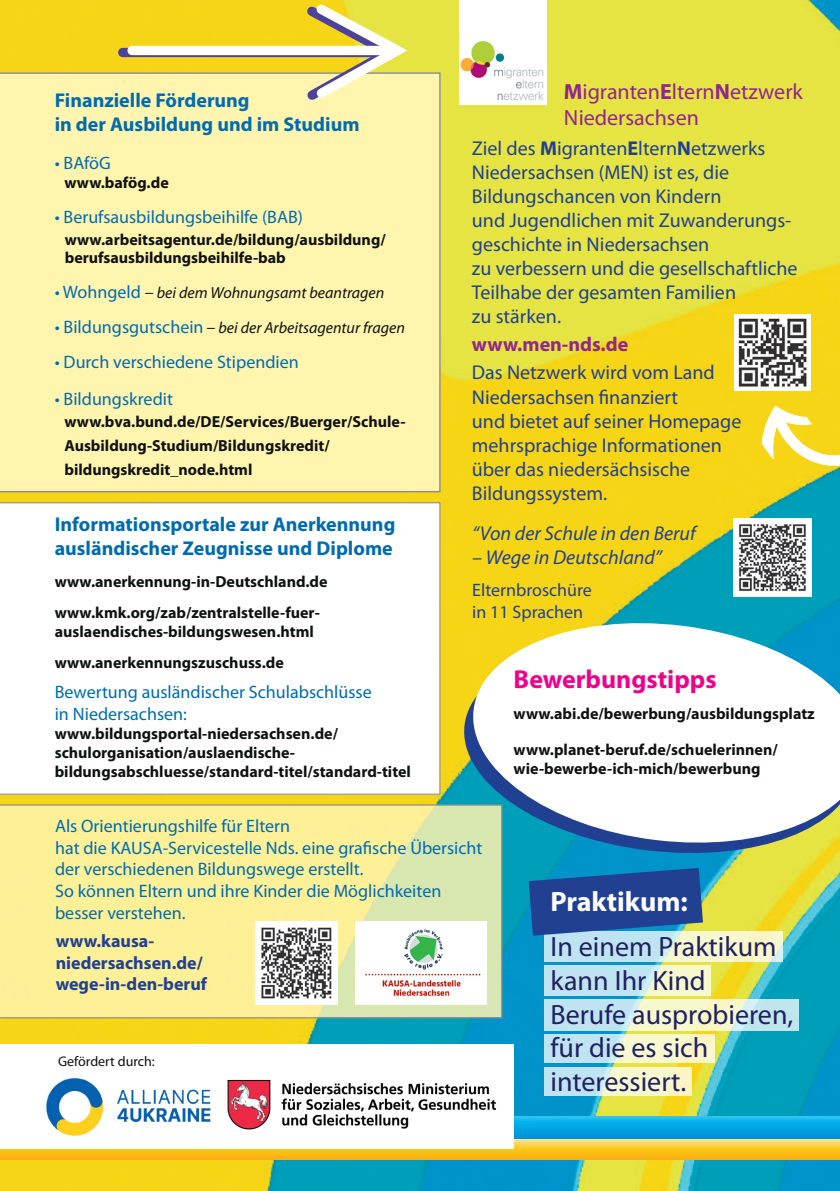
<style>
.page{position:relative;width:840px;height:1191px;background:#fff}
.page>*{position:absolute;margin:0;border:0;box-sizing:border-box;transform-origin:0 0}
.t1{font:28px/33.6px "Myriad Pro";color:#20215f}
.t2{font:700 28px "Myriad Pro";color:#fff}
.t3{font:700 26px "Myriad Pro";color:#ed028c}
.t4{font:22px/26.4px "Myriad Pro";color:#90268f}
.t5{font:20px/24px "Myriad Pro";color:#214092}
.t6{font:700 20px/24px "Myriad Pro";color:#006baf}
.t7{font:italic 20px "Myriad Pro";color:#214092}
.t8{font:700 20px "Myriad Pro";color:#90268f}
.t9{font:18px/21.6px "Myriad Pro";color:#006baf}
.t10{font:700 18px/21.6px "Myriad Pro";color:#214092}
.t11{font:18px/21.6px "Myriad Pro";color:#214092}
.t12{font:700 16px/24px "Myriad Pro";color:#0f1212}
.t13{font:700 16px/30.4px "Myriad Pro";color:#0e1312}
.t14{font:italic 16px "Myriad Pro";color:#0f1212}
.t15{font:14px "Myriad Pro";color:#0f1212}
.s1{font-style:normal;font-size:18px;color:#006baf}
.s2{font-style:normal;font-size:18px;color:#231f20}
.s3{font-weight:700}
</style>
<div class="page">
<img style="left:0;top:0;width:839px;height:1191px">
<svg style="left:0;top:1138px;width:839px;height:21px;background:#f4c334"></svg>
<svg style="left:513px;top:1116px;width:326px;height:22px;background:#08a8e3"></svg>
<div style="left:0;top:1044px;width:513px;height:104px;background:#fff"></div>
<svg style="left:0;top:502px;width:440px;height:293px"></svg>
<div style="left:0;top:72px;width:440px;height:420px;background:#fff5af"></div>
<svg style="left:0;top:804px;width:502px;height:214px;background:#f5ed9a"></svg>
<svg style="left:123px;top:48px;width:176px;height:9px"></svg>
<div style="left:132px;top:46px;width:265px;height:9px;background:#fff"></div>
<svg style="left:299px;top:0;width:118px;height:108px"></svg>
<svg style="left:544px;top:931px;width:238px;height:30px;background:#dbeddf"></svg>
<svg style="left:544px;top:965px;width:166px;height:30px;background:#d3eae5"></svg>
<svg style="left:544px;top:999px;width:254px;height:31px;background:#d7ece1"></svg>
<svg style="left:544px;top:1034px;width:170px;height:28px;background:#dfeedc"></svg>
<svg style="left:544px;top:1067px;width:147px;height:28px;background:#e0efdc"></svg>
<svg style="left:528px;top:868px;width:174px;height:67px;background:#26559c"></svg>
<svg style="left:761px;top:405px;width:78px;height:62px"></svg>
<svg style="left:457px;top:633px;width:382px;height:230px;background:#7dbc84"></svg>
<svg style="left:466px;top:613px;width:373px;height:240px"></svg>
<div style="left:459px;top:0;width:87px;height:104px;background:#fff"></div>
<img style="left:355px;top:921px;width:131px;height:83px">
<img style="left:460px;top:41px;width:84px;height:60px">
<img style="left:46px;top:1078px;width:165px;height:58px">
<img style="left:255px;top:921px;width:83px;height:83px">
<img style="left:733px;top:518px;width:78px;height:78px">
<img style="left:734px;top:314px;width:76px;height:76px">
<img style="left:227px;top:1079px;width:269px;height:51px">
<p class="t6" style="left:55px;top:87px;width:306px">Finanzielle Förderung<br>in der Ausbildung und im Studium</p>
<p class="t9" style="left:55px;top:152px;width:58px">• BAföG</p>
<p class="t12" style="left:64px;top:170px;width:106px">www.bafög.de</p>
<p class="t9" style="left:55px;top:206px;width:249px">• Berufsausbildungsbeihilfe (BAB)</p>
<p class="t12" style="left:65px;top:230px;width:322px;line-height:18px">www.arbeitsagentur.de/bildung/ausbildung/ berufsausbildungsbeihilfe-bab</p>
<p class="t14" style="left:55px;top:283px;width:331px"><span class="s1">• Wohngeld</span> <span class="s2">–</span> bei dem Wohnungsamt beantragen</p>
<p class="t14" style="left:55px;top:318px;width:351px"><span class="s1">• Bildungsgutschein</span> <span class="s2">–</span> bei der Arbeitsagentur fragen</p>
<p class="t9" style="left:55px;top:350px;width:245px">• Durch verschiedene Stipendien</p>
<p class="t9" style="left:55px;top:388px;width:120px">• Bildungskredit</p>
<p class="t12" style="left:64px;top:409px;width:342px">www.bva.bund.de/DE/Services/Buerger/Schule-<br>Ausbildung-Studium/Bildungskredit/ bildungskredit_node.html</p>
<p class="t6" style="left:55px;top:511px;width:342px">Informationsportale zur Anerkennung ausländischer Zeugnisse und Diplome</p>
<p class="t13" style="left:55px;top:566px;width:274px">www.anerkennung-in-Deutschland.de www.kmk.org/zab/zentralstelle-fuer-</p>
<p class="t13" style="left:55px;top:616px;width:260px">auslaendisches-bildungswesen.html www.anerkennungszuschuss.de</p>
<p class="t9" style="left:55px;top:681px;width:318px">Bewertung ausländischer Schulabschlüsse in Niedersachsen:</p>
<p class="t13" style="left:55px;top:723px;width:357px;line-height:19.2px">www.bildungsportal-niedersachsen.de/ schulorganisation/auslaendische&shy;bildungsabschluesse/standard-titel/standard-titel</p>
<p class="t4" style="left:563px;top:78px;width:240px"><span class="s3">M</span>igranten<span class="s3">E</span>ltern<span class="s3">N</span>etzwerk<br>Niedersachsen</p>
<p class="t5" style="left:471px;top:136px;width:327px">Ziel des <span class="s3">M</span>igranten<span class="s3">E</span>ltern<span class="s3">N</span>etzwerks<br>Niedersachsen (MEN) ist es, die<br>Bildungschancen von Kindern<br>und Jugendlichen mit Zuwanderungs&shy;geschichte in Niedersachsen<br>zu verbessern und die gesellschaftliche<br>Teilhabe der gesamten Familien<br>zu stärken.</p>
<p class="t8" style="left:471px;top:332px;width:158px">www.men-nds.de</p>
<p class="t5" style="left:471px;top:360px;width:271px">Das Netzwerk wird vom Land<br>Niedersachsen finanziert<br>und bietet auf seiner Homepage mehrsprachige Informationen über das niedersächsische<br>Bildungssystem.</p>
<p class="t7" style="left:472px;top:521px;width:225px">“Von der Schule in den Beruf</p>
<p class="t7" style="left:472px;top:545px;width:191px">– Wege in Deutschland”</p>
<p class="t11" style="left:472px;top:579px;width:121px">Elternbroschüre in 11 Sprachen</p>
<h2 class="t3" style="left:513px;top:662px;width:204px">Bewerbungstipps</h2>
<p class="t12" style="left:513px;top:701px;width:302px">www.abi.de/bewerbung/ausbildungsplatz</p>
<p class="t12" style="left:513px;top:739px;width:265px;line-height:19.2px">www.planet-beruf.de/schuelerinnen/ wie-bewerbe-ich-mich/bewerbung</p>
<p class="t9" style="left:55px;top:815px;width:428px">Als Orientierungshilfe für Eltern<br>hat die KAUSA-Servicestelle Nds. eine grafische Übersicht der verschiedenen Bildungswege erstellt.<br>So können Eltern und ihre Kinder die Möglichkeiten besser verstehen.</p>
<p class="t10" style="left:56px;top:929px;width:153px">www.kausa&shy;niedersachsen.de/ wege-in-den-beruf</p>
<p class="t15" style="left:58px;top:1053px;width:98px">Gefördert durch:</p>
<h1 class="t2" style="left:550px;top:883px;width:139px">Praktikum:</h1>
<h1 class="t1" style="left:550px;top:929px;width:244px">In einem Praktikum kann Ihr Kind<br>Berufe ausprobieren, für die es sich interessiert.</h1>
</div>
